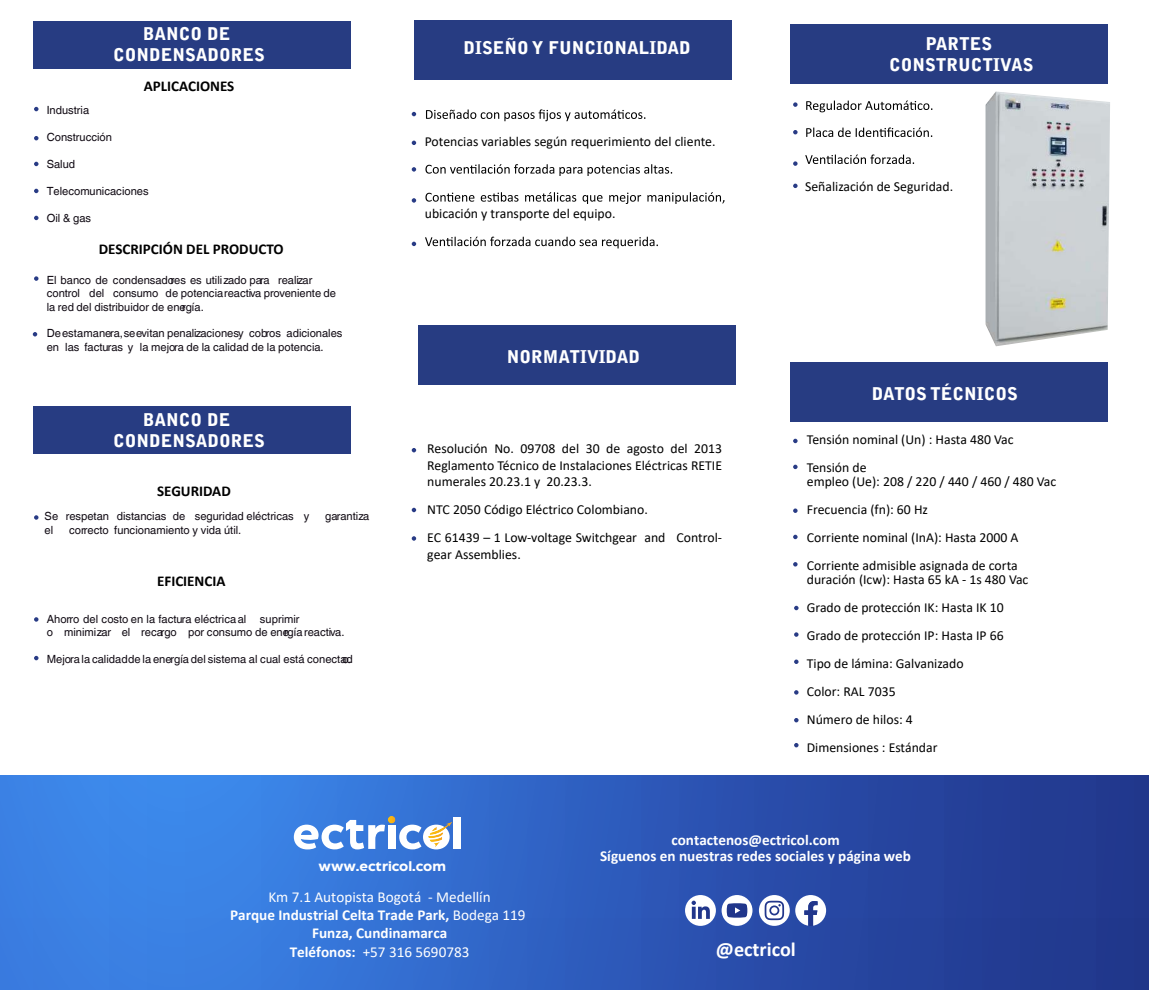
<style>
.page{position:relative;width:1149px;height:990px;background:#fff}
.page>*{position:absolute;margin:0;border:0;box-sizing:border-box;transform-origin:0 0}
.t1{font:700 20.12px "Calibri";color:#fff}
.t2{font:900 17.5px/21px "Bell Gothic Std";color:#fff;text-align:center}
.t3{font:700 15.12px/18.2px "Calibri";color:#fff;text-align:center}
.t4{font:700 15px "Calibri";color:#000}
.t5{font:13.75px/28px "Calibri";color:#000}
.t6{font:700 13.25px "Eastman Roman";color:#fff}
.t7{font:11.25px/13.4px "Helvetica World";color:#110b14}
.s1{font-weight:400}
</style>
<div class="page">
<div style="left:33px;top:21px;width:317px;height:48px;background:#273c82"></div>
<div style="left:415px;top:20px;width:317px;height:60px;background:#273c82"></div>
<div style="left:418px;top:325px;width:317px;height:59px;background:#273c82"></div>
<div style="left:33px;top:406px;width:317px;height:48px;background:#273c82"></div>
<svg style="left:34px;top:107px;width:4px;height:4px"></svg>
<svg style="left:34px;top:136px;width:4px;height:4px"></svg>
<svg style="left:34px;top:162px;width:4px;height:4px"></svg>
<svg style="left:34px;top:189px;width:4px;height:4px"></svg>
<svg style="left:34px;top:216px;width:4px;height:4px"></svg>
<svg style="left:411px;top:112px;width:5px;height:4px"></svg>
<svg style="left:411px;top:141px;width:5px;height:4px"></svg>
<svg style="left:411px;top:198px;width:5px;height:5px"></svg>
<svg style="left:411px;top:242px;width:5px;height:4px"></svg>
<svg style="left:411px;top:448px;width:5px;height:4px"></svg>
<svg style="left:411px;top:508px;width:5px;height:4px"></svg>
<svg style="left:411px;top:536px;width:5px;height:5px"></svg>
<svg style="left:411px;top:167px;width:5px;height:5px"></svg>
<svg style="left:426px;top:109px;width:219px;height:12px"></svg>
<svg style="left:425px;top:164px;width:247px;height:12px"></svg>
<svg style="left:425px;top:192px;width:299px;height:12px"></svg>
<svg style="left:425px;top:237px;width:233px;height:11px"></svg>
<svg style="left:34px;top:276px;width:4px;height:5px"></svg>
<svg style="left:33px;top:332px;width:4px;height:4px"></svg>
<svg style="left:34px;top:515px;width:4px;height:5px"></svg>
<svg style="left:34px;top:617px;width:4px;height:5px"></svg>
<svg style="left:34px;top:656px;width:4px;height:4px"></svg>
<div style="left:790px;top:363px;width:316px;height:59px;background:#273c82"></div>
<div style="left:790px;top:24px;width:316px;height:60px;background:#273c82"></div>
<svg style="left:793px;top:439px;width:4px;height:4px"></svg>
<svg style="left:793px;top:102px;width:4px;height:5px"></svg>
<svg style="left:793px;top:161px;width:4px;height:5px"></svg>
<svg style="left:793px;top:130px;width:4px;height:4px"></svg>
<svg style="left:793px;top:184px;width:4px;height:4px"></svg>
<svg style="left:793px;top:465px;width:4px;height:4px"></svg>
<svg style="left:793px;top:508px;width:4px;height:5px"></svg>
<svg style="left:793px;top:535px;width:4px;height:4px"></svg>
<svg style="left:793px;top:562px;width:4px;height:5px"></svg>
<svg style="left:794px;top:632px;width:4px;height:5px"></svg>
<svg style="left:794px;top:690px;width:4px;height:5px"></svg>
<svg style="left:794px;top:718px;width:4px;height:4px"></svg>
<svg style="left:794px;top:743px;width:4px;height:4px"></svg>
<svg style="left:794px;top:660px;width:4px;height:4px"></svg>
<svg style="left:794px;top:606px;width:4px;height:4px"></svg>
<svg style="left:806px;top:100px;width:126px;height:12px"></svg>
<svg style="left:806px;top:127px;width:126px;height:10px"></svg>
<svg style="left:805px;top:154px;width:109px;height:10px"></svg>
<img style="left:985px;top:91px;width:124px;height:255px">
<svg style="left:0;top:775px;width:1148px;height:215px;background:#2f5fbe"></svg>
<svg style="left:758px;top:895px;width:31px;height:31px"></svg>
<svg style="left:764px;top:901px;width:20px;height:19px"></svg>
<div style="left:721px;top:895px;width:31px;height:31px;background:#fff;border-radius:50%"></div>
<svg style="left:726px;top:903px;width:21px;height:15px"></svg>
<div style="left:685px;top:895px;width:30px;height:31px;background:#fff;border-radius:50%"></div>
<svg style="left:691px;top:901px;width:18px;height:18px"></svg>
<svg style="left:795px;top:895px;width:31px;height:31px"></svg>
<svg style="left:294px;top:820px;width:91px;height:29px"></svg>
<div style="left:388px;top:825px;width:7px;height:24px;background:#fff"></div>
<div style="left:454px;top:817px;width:7px;height:32px;background:#fff"></div>
<svg style="left:388px;top:816px;width:7px;height:8px"></svg>
<svg style="left:399px;top:822px;width:53px;height:27px"></svg>
<p class="t2" style="left:113px;top:24px;width:153px">BANCO DE<br>CONDENSADORES</p>
<p class="t4" style="left:144px;top:79px;width:92px">APLICACIONES</p>
<p class="t7" style="left:47px;top:105px;width:44px">Industria</p>
<p class="t7" style="left:47px;top:131px;width:67px">Construcción</p>
<p class="t7" style="left:47px;top:158px;width:30px">Salud</p>
<p class="t7" style="left:47px;top:185px;width:103px">Telecomunicaciones</p>
<p class="t7" style="left:47px;top:212px;width:46px">Oil &amp; gas</p>
<p class="t4" style="left:99px;top:242px;width:186px">DESCRIPCIÓN DEL PRODUCTO</p>
<p class="t7" style="left:47px;top:274px;width:291px">El banco de condensadores es utilizado para realizar control del consumo de potencia reactiva proveniente de la red del distribuidor de energía.</p>
<p class="t7" style="left:47px;top:328px;width:297px">De esta manera, se evitan penalizacionesy cobros adicionales en las facturas y la mejora de la calidad de la potencia.</p>
<p class="t2" style="left:113px;top:409px;width:153px">BANCO DE<br>CONDENSADORES</p>
<p class="t4" style="left:157px;top:483px;width:75px">SEGURIDAD</p>
<p class="t7" style="left:45px;top:511px;width:266px">Se respetan distancias de seguridad eléctricas y</p>
<p class="t7" style="left:325px;top:511px;width:45px">garantiza</p>
<p class="t7" style="left:45px;top:524px;width:10px">el</p>
<p class="t7" style="left:69px;top:524px;width:174px">correcto funcionamiento y vida útil.</p>
<p class="t4" style="left:157px;top:574px;width:70px">EFICIENCIA</p>
<p class="t7" style="left:47px;top:613px;width:299px">Ahorro del costo en la factura eléctrica al suprimir<br>o minimizar el recargo por consumo de energía reactiva.</p>
<p class="t7" style="left:47px;top:653px;width:307px">Mejora la calidad de la energía del sistema al cual está conectado.</p>
<p class="t2" style="left:463px;top:38px;width:229px">DISEÑO Y FUNCIONALIDAD</p>
<p class="t5" style="left:425px;top:128px;width:292px">Potencias variables según requerimiento del cliente.</p>
<p class="t5" style="left:425px;top:200px;width:192px">ubicación y transporte del equipo.</p>
<p class="t2" style="left:507px;top:346px;width:135px">NORMATIVIDAD</p>
<p class="t5" style="left:427px;top:441px;width:296px;line-height:16.5px;text-align:justify">Resolución No. 09708 del 30 de agosto del 2013<br>Reglamento Técnico de Instalaciones Eléctricas RETIE numerales 20.23.1 y 20.23.3.</p>
<p class="t5" style="left:427px;top:497px;width:296px">NTC 2050 Código Eléctrico Colombiano.<br>EC 61439 – 1 Low-voltage Switchgear and Control-</p>
<p class="t5" style="left:427px;top:541px;width:95px">gear Assemblies.</p>
<p class="t2" style="left:889px;top:33px;width:146px">PARTES<br>CONSTRUCTIVAS</p>
<p class="t5" style="left:805px;top:173px;width:150px">Señalización de Seguridad.</p>
<p class="t2" style="left:871px;top:384px;width:147px">DATOS TÉCNICOS</p>
<p class="t5" style="left:806px;top:426px;width:208px">Tensión nominal (Un) : Hasta 480 Vac<br>Tensión de</p>
<p class="t5" style="left:806px;top:468px;width:251px">empleo (Ue): 208 / 220 / 440 / 460 / 480 Vac Frecuencia (fn): 60 Hz<br>Corriente nominal (InA): Hasta 2000 A Corriente admisible asignada de corta</p>
<p class="t5" style="left:806px;top:566px;width:223px">duración (Icw): Hasta 65 kA - 1s 480 Vac<br>Grado de protección IK: Hasta IK 10<br>Grado de protección IP: Hasta IP 66<br>Tipo de lámina: Galvanizado<br>Color: RAL 7035<br>Número de hilos: 4<br>Dimensiones : Estándar</p>
<p class="t3" style="left:671px;top:831px;width:170px">contactenos@ectricol.com</p>
<p class="t6" style="left:318px;top:858px;width:129px">www.ectricol.com</p>
<p class="t3" style="left:230px;top:888px;width:297px"><span class="s1">Km 7.1 Autopista Bogotá - Medellín<br></span>Parque Industrial Celta Trade Park, <span class="s1">Bodega 119<br></span>Funza, Cundinamarca<br>Teléfonos: <span class="s1">+57 316 5690783</span></p>
<p class="t3" style="left:600px;top:847px;width:312px">Síguenos en nuestras redes sociales y página web</p>
<h1 class="t1" style="left:715px;top:939px;width:81px">@ectricol</h1>
</div>
